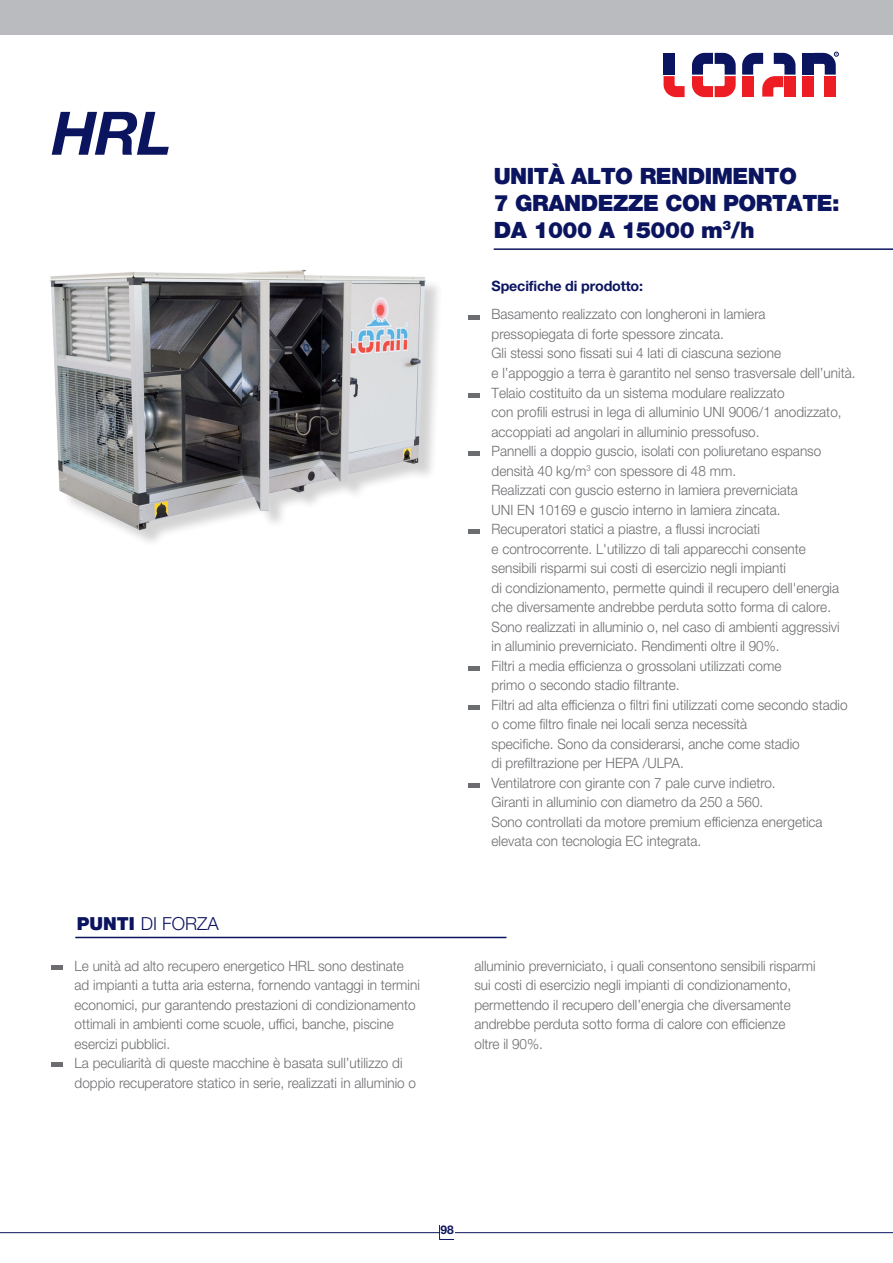
<style>
.page{position:relative;width:893px;height:1263px;background:#fff}
.page>*{position:absolute;margin:0;border:0;box-sizing:border-box;transform-origin:0 0}
.t1{font:italic 700 60px "Helvetica Neue LT Std";color:#0b145e}
.t2{font:900 22.5px "Helvetica Neue LT Std";letter-spacing:-.02em;color:#0b145e}
.t3{font:300 18px "Helvetica Neue LT Std";color:#0b145e}
.t4{font:300 14.25px "Helvetica Neue LT Std";color:#6c6d70;scale:.95 1}
.t5{font:700 14.25px "Helvetica Neue LT Std";letter-spacing:-.01em;color:#0b145e}
.t6{font:700 12px "Helvetica Neue LT Std";color:#0b145e}
.s1{font-weight:900}
</style>
<div class="page">
<hr style="left:0;top:1232px;width:892px;height:1px;background:#0b145e">
<svg style="left:439px;top:1225px;width:15px;height:15px"></svg>
<div style="left:440px;top:1225px;width:14px;height:12px;background:#fff"></div>
<hr style="left:468px;top:315px;width:11px;height:4px;background:#6c6d70">
<hr style="left:468px;top:393px;width:11px;height:4px;background:#6c6d70">
<div style="left:468px;top:451px;width:11px;height:5px;background:#6c6d70"></div>
<div style="left:468px;top:529px;width:11px;height:5px;background:#6c6d70"></div>
<hr style="left:468px;top:666px;width:11px;height:4px;background:#6c6d70">
<hr style="left:468px;top:705px;width:11px;height:4px;background:#6c6d70">
<hr style="left:468px;top:783px;width:11px;height:4px;background:#6c6d70">
<hr style="left:51px;top:965px;width:11px;height:4px;background:#6c6d70">
<div style="left:51px;top:1062px;width:11px;height:5px;background:#6c6d70"></div>
<hr style="left:75px;top:937px;width:431px;height:1px;background:#0b145e">
<hr style="left:493px;top:248px;width:399px;height:2px;background:#0b145e">
<img style="left:50px;top:270px;width:388px;height:272px">
<svg style="left:663px;top:76px;width:21px;height:21px"></svg>
<svg style="left:742px;top:53px;width:53px;height:44px"></svg>
<svg style="left:692px;top:53px;width:43px;height:44px"></svg>
<div style="left:663px;top:53px;width:11px;height:22px;background:#0b145e"></div>
<div style="left:742px;top:76px;width:11px;height:21px;background:#ee1d23"></div>
<div style="left:784px;top:76px;width:11px;height:21px;background:#ee1d23"></div>
<div style="left:802px;top:76px;width:11px;height:21px;background:#ee1d23"></div>
<div style="left:824px;top:76px;width:11px;height:21px;background:#ee1d23"></div>
<div style="left:802px;top:53px;width:11px;height:22px;background:#0b145e"></div>
<svg style="left:813px;top:52px;width:25px;height:23px"></svg>
<div style="left:0;top:0;width:892px;height:35px;background:#babbbe"></div>
<p class="t1" style="left:52px;top:96px;width:121px">HRL</p>
<p class="t3" style="left:77px;top:912px;width:144px"><span class="s1">PUNTI</span> DI FORZA</p>
<p class="t4" style="left:75px;top:957px;width:348px">Le unità ad alto recupero energetico HRL sono destinate</p>
<p class="t4" style="left:75px;top:976px;width:365px">ad impianti a tutta aria esterna, fornendo vantaggi in termini</p>
<p class="t4" style="left:75px;top:996px;width:360px">economici, pur garantendo prestazioni di condizionamento</p>
<p class="t4" style="left:75px;top:1015px;width:337px">ottimali in ambienti come scuole, uffici, banche, piscine</p>
<p class="t4" style="left:75px;top:1035px;width:102px">esercizi pubblici.</p>
<p class="t4" style="left:75px;top:1054px;width:346px">La peculiarità di queste macchine è basata sull’utilizzo di</p>
<p class="t4" style="left:75px;top:1074px;width:361px">doppio recuperatore statico in serie, realizzati in alluminio o</p>
<p class="t2" style="left:493px;top:162px;width:305px">UNITÀ ALTO RENDIMENTO</p>
<p class="t2" style="left:493px;top:189px;width:347px">7 GRANDEZZE CON PORTATE:</p>
<p class="t2" style="left:493px;top:216px;width:262px">DA 1000 A 15000 m<sup>3</sup>/h</p>
<p class="t5" style="left:491px;top:277px;width:153px">Specifiche di prodotto:</p>
<p class="t4" style="left:491px;top:306px;width:290px">Basamento realizzato con longheroni in lamiera</p>
<p class="t4" style="left:491px;top:325px;width:246px">pressopiegata di forte spessore zincata.</p>
<p class="t4" style="left:491px;top:345px;width:306px">Gli stessi sono fissati sui 4 lati di ciascuna sezione</p>
<p class="t4" style="left:491px;top:364px;width:384px">e l’appoggio a terra è garantito nel senso trasversale dell’unità.</p>
<p class="t4" style="left:491px;top:384px;width:310px">Telaio costituito da un sistema modulare realizzato</p>
<p class="t4" style="left:491px;top:403px;width:370px">con profili estrusi in lega di alluminio UNI 9006/1 anodizzato,</p>
<p class="t4" style="left:491px;top:423px;width:283px">accoppiati ad angolari in alluminio pressofuso.</p>
<p class="t4" style="left:491px;top:442px;width:348px">Pannelli a doppio guscio, isolati con poliuretano espanso</p>
<p class="t4" style="left:491px;top:462px;width:259px">densità 40 kg/m<sup>3</sup> con spessore di 48 mm.</p>
<p class="t4" style="left:491px;top:481px;width:324px">Realizzati con guscio esterno in lamiera preverniciata</p>
<p class="t4" style="left:491px;top:501px;width:306px">UNI EN 10169 e guscio interno in lamiera zincata.</p>
<p class="t4" style="left:491px;top:520px;width:284px">Recuperatori statici a piastre, a flussi incrociati</p>
<p class="t4" style="left:491px;top:540px;width:332px">e controcorrente. L'utilizzo di tali apparecchi consente</p>
<p class="t4" style="left:491px;top:559px;width:311px">sensibili risparmi sui costi di esercizio negli impianti</p>
<p class="t4" style="left:491px;top:579px;width:367px">di condizionamento, permette quindi il recupero dell'energia</p>
<p class="t4" style="left:491px;top:598px;width:359px">che diversamente andrebbe perduta sotto forma di calore.</p>
<p class="t4" style="left:491px;top:618px;width:368px">Sono realizzati in alluminio o, nel caso di ambienti aggressivi</p>
<p class="t4" style="left:491px;top:637px;width:305px">in alluminio preverniciato. Rendimenti oltre il 90%.</p>
<p class="t4" style="left:491px;top:657px;width:306px">Filtri a media efficienza o grossolani utilizzati come</p>
<p class="t4" style="left:491px;top:676px;width:199px">primo o secondo stadio filtrante.</p>
<p class="t4" style="left:491px;top:696px;width:376px">Filtri ad alta efficienza o filtri fini utilizzati come secondo stadio</p>
<p class="t4" style="left:491px;top:715px;width:270px">o come filtro finale nei locali senza necessità</p>
<p class="t4" style="left:491px;top:735px;width:326px">specifiche. Sono da considerarsi, anche come stadio</p>
<p class="t4" style="left:491px;top:754px;width:204px">di prefiltrazione per HEPA /ULPA.</p>
<p class="t4" style="left:491px;top:774px;width:300px">Ventilatrore con girante con 7 pale curve indietro.</p>
<p class="t4" style="left:491px;top:793px;width:287px">Giranti in alluminio con diametro da 250 a 560.</p>
<p class="t4" style="left:491px;top:813px;width:350px">Sono controllati da motore premium efficienza energetica</p>
<p class="t4" style="left:491px;top:832px;width:222px">elevata con tecnologia EC integrata.</p>
<p class="t4" style="left:474px;top:957px;width:360px">alluminio preverniciato, i quali consentono sensibili risparmi</p>
<p class="t4" style="left:474px;top:976px;width:335px">sui costi di esercizio negli impianti di condizionamento,</p>
<p class="t4" style="left:474px;top:996px;width:334px">permettendo il recupero dell’energia che diversamente</p>
<p class="t4" style="left:474px;top:1015px;width:329px">andrebbe perduta sotto forma di calore con efficienze</p>
<p class="t4" style="left:474px;top:1035px;width:74px">oltre il 90%.</p>
<p class="t6" style="left:440px;top:1222px;width:15px">98</p>
</div>
